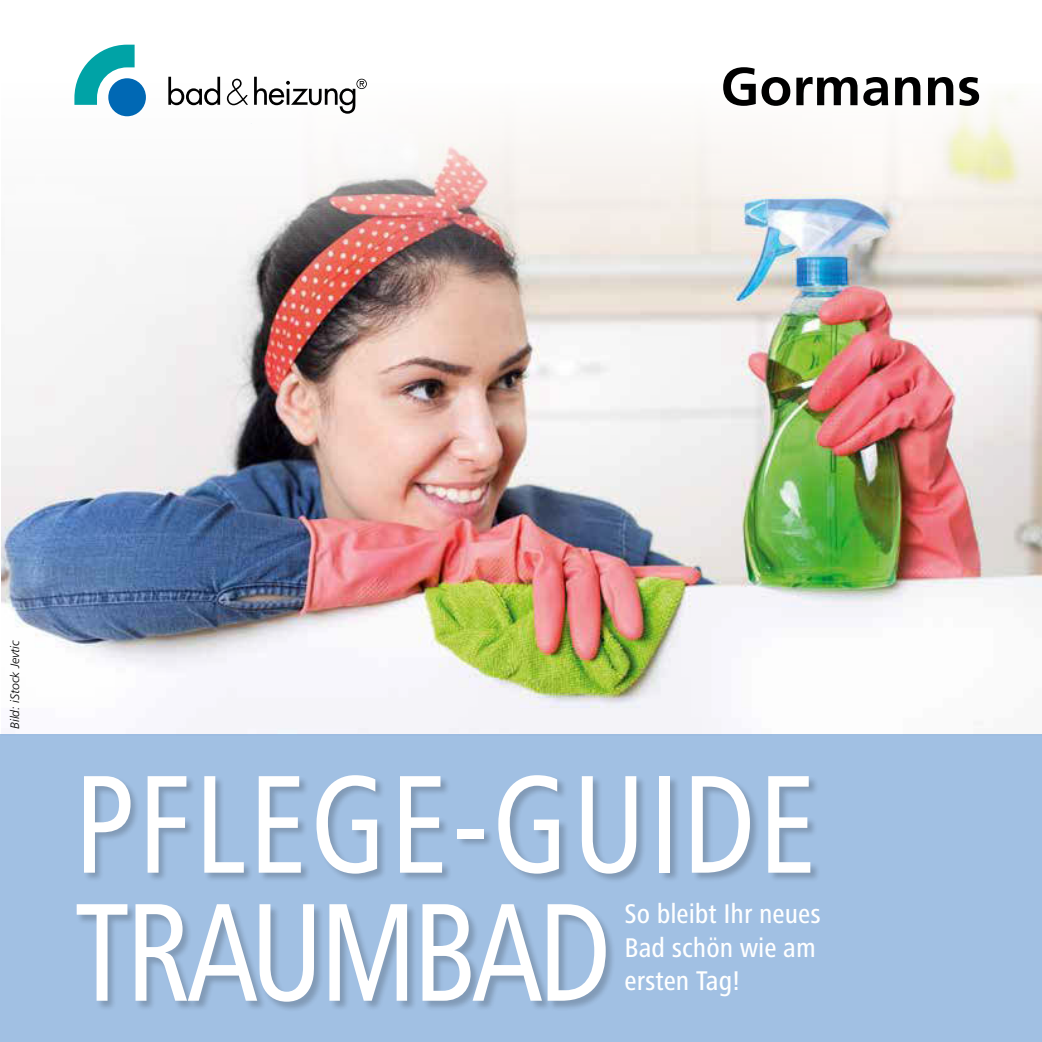
<style>
.page{position:relative;width:1042px;height:1042px;background:#fff}
.page>*{position:absolute;margin:0;border:0;box-sizing:border-box;transform-origin:0 0}
.t1{font:condensed 138.25px/128.1px "Frutiger LT Std";letter-spacing:.03em;color:#fff;scale:.9 1}
.t2{font:500 condensed 28px/33.6px "Frutiger Next LT";color:#fff}
.t3{font:italic 300 12.25px "Frutiger LT Std";color:#000}
</style>
<div class="page">
<img style="left:2px;top:84px;width:1040px;height:650px">
<svg style="left:74px;top:45px;width:61px;height:60px"></svg>
<div style="left:108px;top:78px;width:38px;height:38px;background:#0068b4;border-radius:50%"></div>
<svg style="left:168px;top:77px;width:52px;height:28px"></svg>
<svg style="left:227px;top:79px;width:21px;height:26px"></svg>
<svg style="left:254px;top:77px;width:113px;height:37px"></svg>
<div style="left:0;top:734px;width:1042px;height:308px;background:#a1c0e3"></div>
<div style="left:76px;top:775px;width:744px;height:237px;background:#000;opacity:.2"></div>
<svg style="left:723px;top:67px;width:67px;height:39px"></svg>
<svg style="left:796px;top:77px;width:61px;height:28px"></svg>
<svg style="left:863px;top:77px;width:25px;height:29px"></svg>
<svg style="left:895px;top:77px;width:25px;height:28px"></svg>
<svg style="left:928px;top:77px;width:25px;height:28px"></svg>
<svg style="left:959px;top:77px;width:20px;height:29px"></svg>
<p class="t3" style="left:8px;top:729px;width:90px;rotate:-90deg">Bild: iStock Jevtic</p>
<h1 class="t1" style="left:74px;top:761px;width:826px">PFLEGE-GUIDE<br>TRAUMBAD</h1>
<p class="t2" style="left:624px;top:897px;width:198px">So bleibt Ihr neues<br>Bad schön wie am ersten Tag!</p>
</div>
